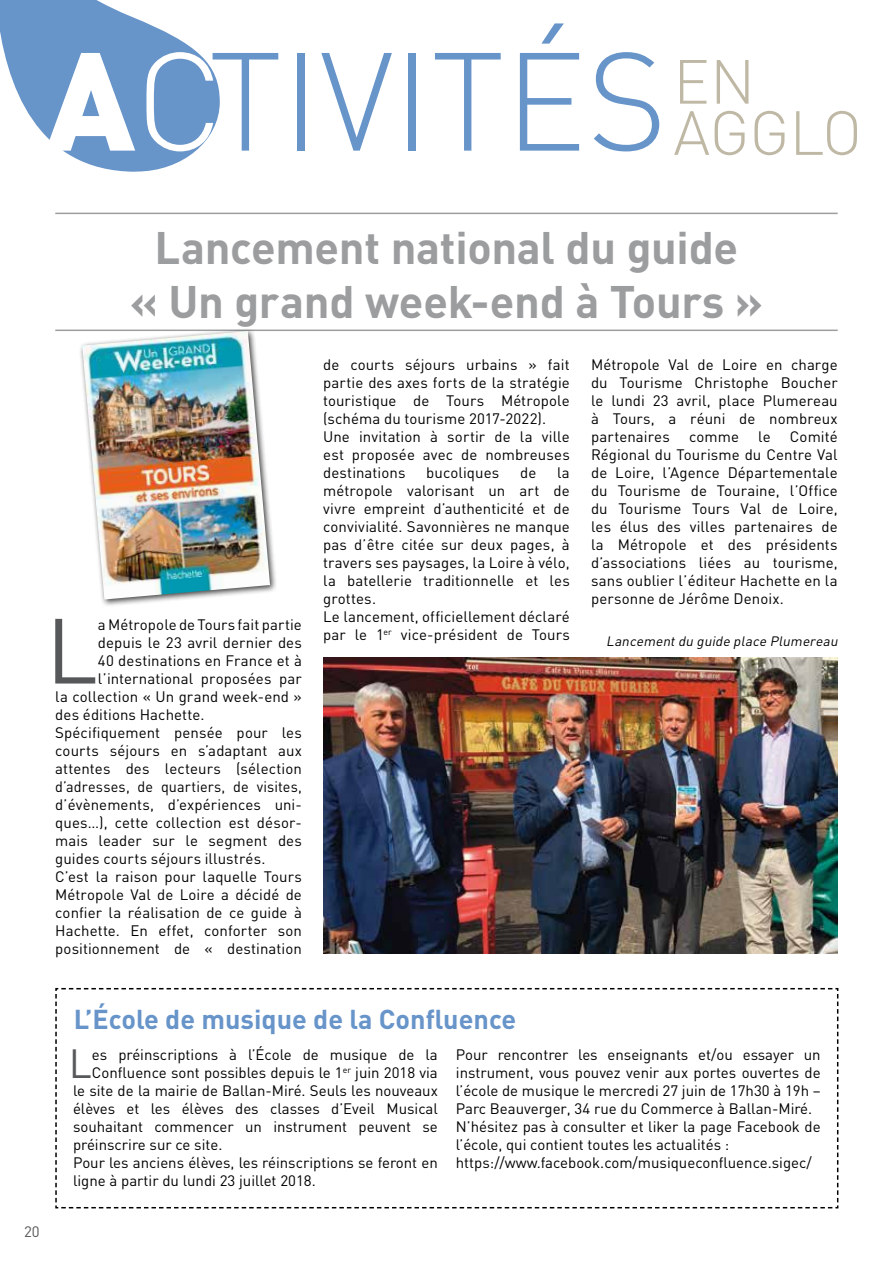
<style>
.page{position:relative;width:893px;height:1263px;background:#fff}
.page>*{position:absolute;margin:0;border:0;box-sizing:border-box;transform-origin:0 0}
.t1{font:300 137.1px "DIN";color:#6794c9}
.t2{font:90.9px "DIN";color:#57585a}
.t3{font:300 61.35px/51.2px "DIN";color:#bfb8a5}
.t4{font:700 45px/54px "DIN";letter-spacing:-.01em;color:#9c9d9f;text-align:center}
.t5{font:40.35px "DIN";color:#57585a}
.t6{font:700 27px "DIN";color:#6794c9}
.t7{font:15px/18px "DIN";letter-spacing:.005em;color:#000}
.t8{font:15px "DIN";letter-spacing:.005em;color:#000;scale:.96 1}
.t9{font:15px "DIN";color:#57585a}
.t10{font:italic 13.5px "DIN";color:#000}
.s1{font-weight:900;color:#fff}
.s2{color:#fff}
</style>
<div class="page">
<svg style="left:0;top:0;width:220px;height:172px"></svg>
<hr style="left:55px;top:213px;width:783px;height:1px;background:#9c9d9f">
<hr style="left:55px;top:330px;width:783px;height:1px;background:#9c9d9f">
<img style="left:323px;top:657px;width:515px;height:296px">
<div style="left:79px;top:328px;width:199px;height:279px;background:#000;opacity:.75"></div>
<img style="left:82px;top:331px;width:188px;height:268px">
<svg style="left:55px;top:988px;width:784px;height:221px"></svg>
<h1 class="t1" style="left:46px;top:17px;width:623px"><span class="s1">A</span><span class="s2">C</span>TIVITÉS</h1>
<h3 class="t3" style="left:673px;top:55px;width:190px">EN<br>AGGLO</h3>
<h3 class="t4" style="left:130px;top:218px;width:635px">Lancement national du guide<br>« Un grand week-end à Tours »</h3>
<h2 class="t2" style="left:46px;top:594px;width:54px">L</h2>
<p class="t7" style="left:98px;top:615px;width:205px">a Métropole de Tours fait partie</p>
<p class="t7" style="left:98px;top:633px;width:205px">depuis le 23 avril dernier des</p>
<p class="t7" style="left:98px;top:651px;width:205px">40 destinations en France et à</p>
<p class="t7" style="left:98px;top:669px;width:205px">l’international proposées par</p>
<p class="t7" style="left:55px;top:687px;width:248px">la collection « Un grand week-end »</p>
<p class="t7" style="left:55px;top:705px;width:151px">des éditions Hachette.</p>
<p class="t7" style="left:55px;top:723px;width:248px">Spécifiquement pensée pour les</p>
<p class="t7" style="left:55px;top:741px;width:248px">courts séjours en s’adaptant aux</p>
<p class="t7" style="left:55px;top:759px;width:248px">attentes des lecteurs (sélection</p>
<p class="t8" style="left:55px;top:777px;width:258px">d’adresses, de quartiers, de visites,</p>
<p class="t7" style="left:55px;top:795px;width:248px">d’évènements, d’expériences uni-</p>
<p class="t7" style="left:55px;top:813px;width:248px">ques…), cette collection est désor-</p>
<p class="t7" style="left:55px;top:831px;width:248px">mais leader sur le segment des</p>
<p class="t7" style="left:55px;top:849px;width:212px">guides courts séjours illustrés.</p>
<p class="t7" style="left:55px;top:867px;width:248px">C’est la raison pour laquelle Tours</p>
<p class="t7" style="left:55px;top:885px;width:248px">Métropole Val de Loire a décidé de</p>
<p class="t7" style="left:55px;top:903px;width:248px">confier la réalisation de ce guide à</p>
<p class="t7" style="left:55px;top:921px;width:248px">Hachette. En effet, conforter son</p>
<p class="t7" style="left:55px;top:939px;width:248px">positionnement de « destination</p>
<p class="t7" style="left:323px;top:355px;width:248px">de courts séjours urbains » fait partie des axes forts de la stratégie touristique de Tours Métropole (schéma du tourisme 2017-2022).<br>Une invitation à sortir de la ville est proposée avec de nombreuses destinations</p>
<p class="t7" style="left:426px;top:463px;width:75px">bucoliques</p>
<p class="t7" style="left:520px;top:463px;width:18px">de</p>
<p class="t7" style="left:323px;top:463px;width:248px;text-indent:234px">la métropole valorisant un art de vivre empreint d’authenticité et de convivialité. Savonnières ne manque pas d’être citée sur deux pages, à travers ses paysages, la Loire à vélo, la batellerie traditionnelle et les grottes.<br>Le lancement, officiellement déclaré par le 1<sup>er</sup> vice-président de Tours</p>
<p class="t7" style="left:591px;top:355px;width:248px;text-align:justify">Métropole Val de Loire en charge du Tourisme Christophe Boucher le lundi 23 avril, place Plumereau à Tours, a réuni de nombreux partenaires</p>
<p class="t7" style="left:591px;top:427px;width:248px;text-align:justify;text-indent:199px">Comité Régional du Tourisme du Centre Val de Loire, l’Agence Départementale du Tourisme de Touraine, l’Office du Tourisme Tours Val de Loire, les élus des villes partenaires de la Métropole et des présidents d’associations liées au tourisme, sans oublier l’éditeur Hachette en la personne de Jérôme Denoix.</p>
<p class="t10" style="left:606px;top:632px;width:236px">Lancementdu guide place Plumereau</p>
<p class="t7" style="left:689px;top:427px;width:51px">comme</p>
<p class="t7" style="left:758px;top:427px;width:14px">le</p>
<p class="t9" style="left:24px;top:1222px;width:17px">20</p>
<h3 class="t6" style="left:74px;top:1001px;width:444px">L’École de musique de la Confluence</h3>
<h3 class="t5" style="left:69px;top:1039px;width:25px">L</h3>
<p class="t7" style="left:92px;top:1046px;width:347px">es préinscriptions à l’École de musique de la</p>
<p class="t7" style="left:456px;top:1046px;width:366px">Pour rencontrer les enseignants et/ou essayer un instrument, vous pouvez venir aux portes ouvertes de l’école de musique le mercredi 27 juin de 17h30 à 19h – Parc Beauverger, 34 rue du Commerce à Ballan-Miré.<br>N’hésitez pas à consulter et liker la page Facebook de l’école, qui contient toutes les actualités : https://www.facebook.com/musiqueconfluence.sigec/</p>
<p class="t7" style="left:92px;top:1064px;width:347px">Confluence sont possibles depuis le 1<sup>er</sup> juin 2018 via</p>
<p class="t7" style="left:73px;top:1082px;width:366px">le site de la mairie de Ballan-Miré. Seuls les nouveaux</p>
<p class="t7" style="left:73px;top:1100px;width:366px">élèves et les élèves des classes d’Eveil Musical</p>
<p class="t7" style="left:73px;top:1118px;width:366px">souhaitant commencer un instrument peuvent se</p>
<p class="t7" style="left:73px;top:1136px;width:151px">préinscrire sur ce site.</p>
<p class="t7" style="left:73px;top:1154px;width:366px">Pour les anciens élèves, les réinscriptions se feront en</p>
<p class="t7" style="left:73px;top:1172px;width:244px">ligne à partir du lundi 23 juillet 2018.</p>
</div>
